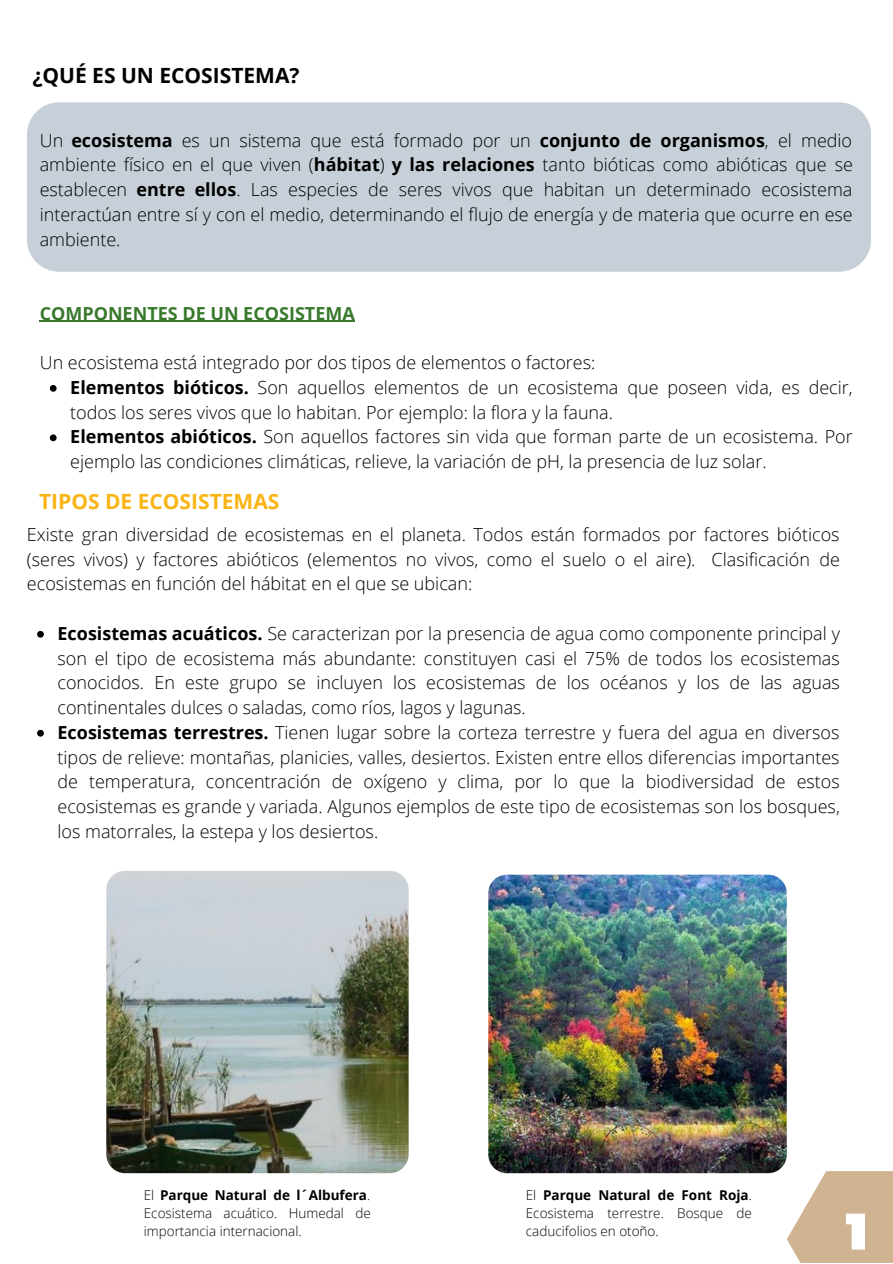
<style>
.page{position:relative;width:893px;height:1264px;background:#fff}
.page>*{position:absolute;margin:0;border:0;box-sizing:border-box;transform-origin:0 0}
.t1{font:700 21px "Open Sans";color:#000}
.t2{font:700 21px "Open Sans";color:#fab414}
.t3{font:300 18px/24.8px "Open Sans";color:#000;text-align:justify}
.t4{font:700 18px "Open Sans";color:#38792b}
.t5{font:300 13.5px/18px "Open Sans";color:#000;text-align:justify}
.s1{font-weight:700}
</style>
<div class="page">
<div style="left:27px;top:102px;width:843px;height:170px;background:#c7d0d8;border-radius:32px"></div>
<svg style="left:50px;top:385px;width:7px;height:7px"></svg>
<svg style="left:50px;top:434px;width:7px;height:7px"></svg>
<hr style="left:40px;top:321px;width:315px;height:1px;background:#38792b">
<svg style="left:37px;top:631px;width:7px;height:6px"></svg>
<svg style="left:37px;top:729px;width:7px;height:7px"></svg>
<img style="left:106px;top:870px;width:302px;height:303px;border-radius:19px">
<img style="left:488px;top:874px;width:298px;height:299px;border-radius:19px">
<svg style="left:787px;top:1171px;width:105px;height:91px;fill:#d0b492"></svg>
<svg style="left:845px;top:1213px;width:19px;height:36px"></svg>
<p class="t1" style="left:33px;top:61px;width:268px">¿QUÉ ES UN ECOSISTEMA?</p>
<p class="t3" style="left:40px;top:127px;width:814px">Un <span class="s1">ecosistema</span> es un sistema que está formado por un <span class="s1">conjunto de organismos</span>, el medio ambiente físico en el que viven (<span class="s1">hábitat</span>) <span class="s1">y las relaciones</span> tanto bióticas como abióticas que se establecen <span class="s1">entre ellos</span>. Las especies de seres vivos que habitan un determinado ecosistema interactúan entre sí y con el medio, determinando el flujo de energía y de materia que ocurre en ese ambiente.</p>
<p class="t4" style="left:40px;top:300px;width:316px">COMPONENTES DE UN ECOSISTEMA</p>
<p class="t3" style="left:40px;top:350px;width:557px">Un ecosistema está integrado por dos tipos de elementos o factores:</p>
<p class="t3" style="left:70px;top:374px;width:783px"><span class="s1">Elementos bióticos.</span> Son aquellos elementos de un ecosistema que poseen vida, es decir, todos los seres vivos que lo habitan. Por ejemplo: la flora y la fauna.</p>
<p class="t3" style="left:70px;top:424px;width:783px"><span class="s1">Elementos abióticos.</span> Son aquellos factores sin vida que forman parte de un ecosistema. Por ejemplo las condiciones climáticas, relieve, la variación de pH, la presencia de luz solar.</p>
<p class="t2" style="left:39px;top:486px;width:242px">TIPOS DE ECOSISTEMAS</p>
<p class="t3" style="left:27px;top:521px;width:814px">Existe gran diversidad de ecosistemas en el planeta. Todos están formados por factores bióticos (seres vivos) y factores abióticos (elementos no vivos, como el suelo o el aire). Clasificación de ecosistemas en función del hábitat en el que se ubican:</p>
<p class="t3" style="left:58px;top:620px;width:783px"><span class="s1">Ecosistemas acuáticos.</span> Se caracterizan por la presencia de agua como componente principal y son el tipo de ecosistema más abundante: constituyen casi el 75% de todos los ecosistemas conocidos. En este grupo se incluyen los ecosistemas de los océanos y los de las aguas continentales dulces o saladas, como ríos, lagos y lagunas.</p>
<p class="t3" style="left:58px;top:719px;width:783px"><span class="s1">Ecosistemas terrestres.</span> Tienen lugar sobre la corteza terrestre y fuera del agua en diversos tipos de relieve: montañas, planicies, valles, desiertos. Existen entre ellos diferencias importantes de temperatura, concentración de oxígeno y clima, por lo que la biodiversidad de estos ecosistemas es grande y variada. Algunos ejemplos de este tipo de ecosistemas son los bosques, los matorrales, la estepa y los desiertos.</p>
<p class="t5" style="left:144px;top:1185px;width:228px">El <span class="s1">Parque Natural de l´Albufera</span>.<br>Ecosistema acuático. Humedal de importancia internacional.</p>
<p class="t5" style="left:525px;top:1185px;width:228px">El <span class="s1">Parque Natural de Font Roja</span>.<br>Ecosistema terrestre. Bosque de caducifolios en otoño.</p>
</div>
